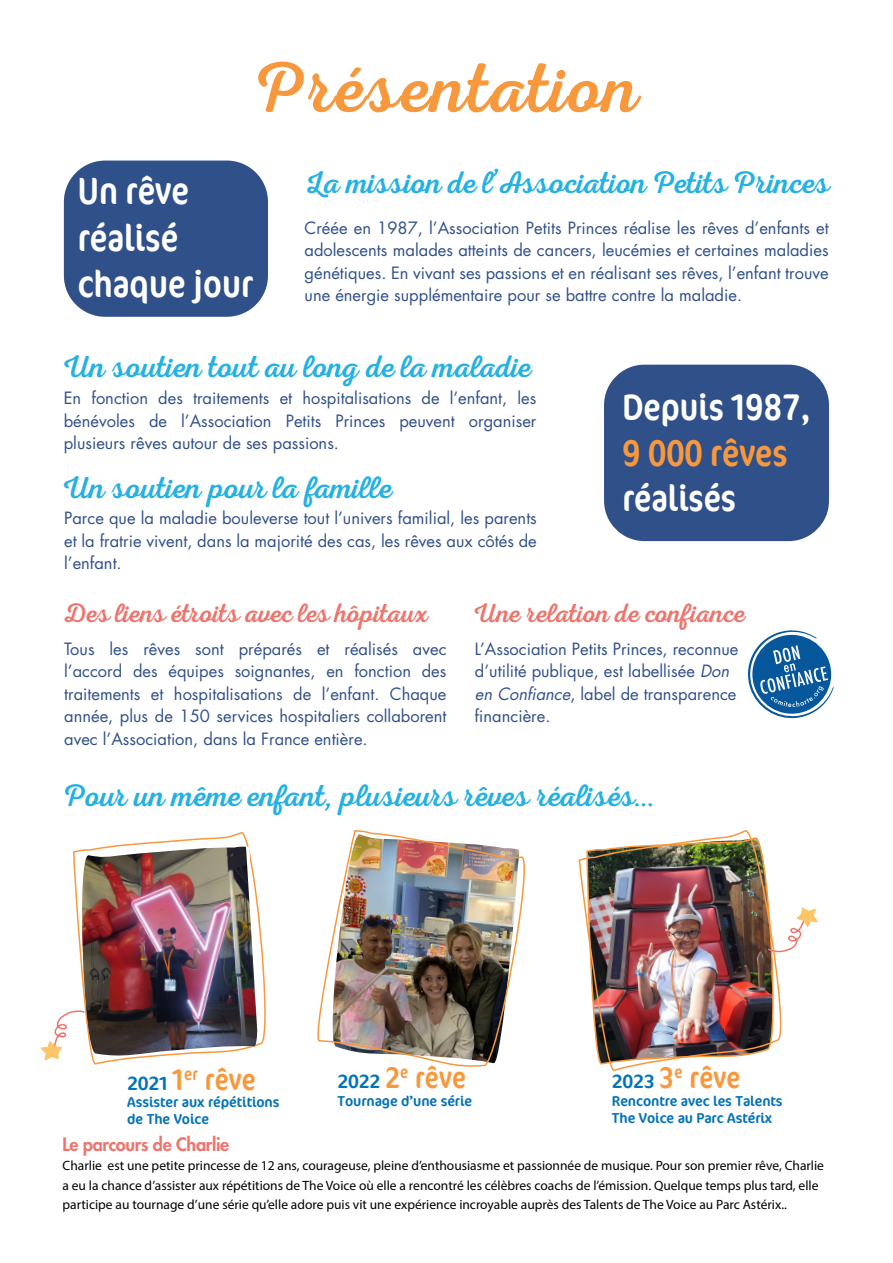
<style>
.page{position:relative;width:893px;height:1263px;background:#fff}
.page>*{position:absolute;margin:0;border:0;box-sizing:border-box;transform-origin:0 0}
.t1{font:72px "Nexa Rust Script R 00";letter-spacing:.025em;color:#f7983d}
.t2{font:condensed 37.95px "Cocon";color:#fff}
.t3{font:condensed 37.35px "Cocon";color:#fff}
.t4{font:condensed 37.35px "Cocon";color:#f7983d}
.t5{font:31.5px "Nexa Rust Script R 00";color:#25b1e3}
.Normal_e{font:condensed 30px "Cocon";letter-spacing:.01em;color:#f7983d}
.t6{font:27px "Nexa Rust Script R 00";color:#ee756d}
.t7{font:800 18px "Futura Std";letter-spacing:-.02em;color:#ee756d}
.t8{font:16.5px/22.5px "Futura Std";color:#305089;text-align:justify}
.Normal_e-2{font:condensed 14.4px "Cocon";letter-spacing:-.005em;color:#0573b8;scale:1.15 1}
.t9{font:13.5px/19.5px "Myriad Pro";color:#000001}
.s1{font-style:italic}
.s2{font-size:19.2px;color:#0573b8}
.s3{color:#040503}
</style>
<div class="page">
<div style="left:64px;top:161px;width:204px;height:156px;background:#305089;border-radius:41px"></div>
<div style="left:604px;top:365px;width:225px;height:176px;background:#305089;border-radius:40px"></div>
<svg style="left:748px;top:630px;width:86px;height:89px"></svg>
<svg style="left:92px;top:832px;width:174px;height:233px"></svg>
<img style="left:317px;top:830px;width:208px;height:237px">
<img style="left:40px;top:846px;width:223px;height:214px">
<svg style="left:790px;top:907px;width:28px;height:43px"></svg>
<img style="left:578px;top:830px;width:212px;height:241px">
<p class="t1" style="left:255px;top:45px;width:384px">Présentation</p>
<p class="t2" style="left:78px;top:170px;width:113px">Un rêve</p>
<p class="t2" style="left:78px;top:217px;width:102px">réalisé</p>
<p class="t2" style="left:78px;top:263px;width:177px">chaque jour</p>
<p class="t5" style="left:305px;top:163px;width:526px">La mission de l’Association Petits Princes</p>
<p class="t8" style="left:305px;top:217px;width:526px">Créée en 1987, l’Association Petits Princes réalise les rêves d’enfants et adolescents malades atteints de cancers, leucémies et certaines maladies génétiques. En vivant ses passions et en réalisant ses rêves, l’enfant trouve une énergie supplémentaire pour se battre contre la maladie.</p>
<p class="t5" style="left:64px;top:347px;width:468px">Un soutien tout au long de la maladie</p>
<p class="t8" style="left:64px;top:387px;width:474px">En fonction des traitements et hospitalisations de l’enfant, les bénévoles de l’Association Petits Princes peuvent organiser plusieurs rêves autour de ses passions.</p>
<p class="t5" style="left:64px;top:468px;width:329px">Un soutien pour la famille</p>
<p class="t8" style="left:64px;top:507px;width:474px">Parce que la maladie bouleverse tout l’univers familial, les parents et la fratrie vivent, dans la majorité des cas, les rêves aux côtés de l’enfant.</p>
<p class="t3" style="left:622px;top:386px;width:190px">Depuis 1987,</p>
<p class="t4" style="left:622px;top:432px;width:167px">9 000 rêves</p>
<p class="t3" style="left:622px;top:477px;width:115px">réalisés</p>
<p class="t6" style="left:64px;top:597px;width:366px">Des liens étroits avec les hôpitaux</p>
<p class="t8" style="left:64px;top:637px;width:384px">Tous les rêves sont préparés et réalisés avec l’accord des équipes soignantes, en fonction des traitements et hospitalisations de l’enfant. Chaque année, plus de 150 services hospitaliers collaborent avec l’Association, dans la France entière.</p>
<p class="t6" style="left:475px;top:597px;width:272px">Une relation de confiance</p>
<p class="t8" style="left:475px;top:637px;width:265px;text-align:left">L’Association Petits Princes, reconnue d’utilité publique, est labellisée <span class="s1">Don en Confiance</span>, label de transparence financière.</p>
<p class="t5" style="left:64px;top:777px;width:592px">Pour un même enfant, plusieurs rêves réalisés...</p>
<p class="Normal_e" style="left:127px;top:1063px;width:130px"><span class="s2">2021</span> 1<sup>er</sup> rêve</p>
<p class="Normal_e-2" style="left:127px;top:1094px;width:134px">Assister aux répétitions</p>
<p class="Normal_e-2" style="left:127px;top:1111px;width:73px">de The Voice</p>
<p class="Normal_e" style="left:337px;top:1061px;width:130px"><span class="s2">2022</span> 2<sup>e</sup> rêve</p>
<p class="Normal_e-2" style="left:337px;top:1092px;width:119px">Tournage d’une série</p>
<p class="Normal_e" style="left:612px;top:1061px;width:130px"><span class="s2">2023</span> 3<sup>e</sup> rêve</p>
<p class="Normal_e-2" style="left:612px;top:1092px;width:150px">Rencontre avec les Talents</p>
<p class="Normal_e-2" style="left:612px;top:1110px;width:141px">The Voice au Parc Astérix</p>
<p class="t7" style="left:63px;top:1133px;width:168px">Le parcours de Charlie</p>
<p class="t9" style="left:63px;top:1156px;width:763px">Charlie est une petite princesse de 12 ans, courageuse, pleine d’enthousiasme et passionnée de musique. Pour son premier rêve, Charlie a eu la chance d’assister aux répétitions de The Voice où elle a rencontré les célèbres coachs de l’émission. Quelque temps plus tard, elle participe au tournage d’une série qu’elle adore puis vit une expérience incroyable auprès des Talents de The Voice au Parc Astérix.<span class="s3">.</span></p>
</div>
